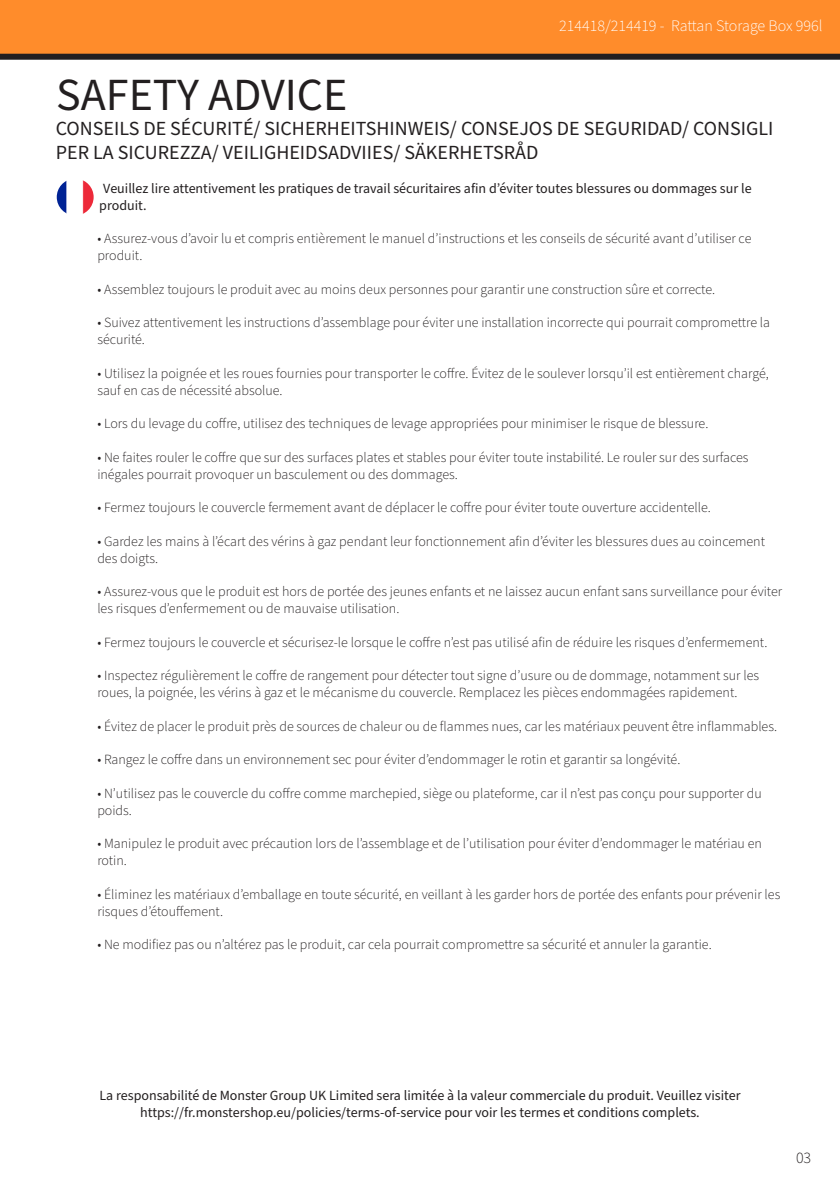
<style>
.page{position:relative;width:840px;height:1191px;background:#fff}
.page>*{position:absolute;margin:0;border:0;box-sizing:border-box;transform-origin:0 0}
.t1{font:46px "Source Sans Pro";color:#231f20}
.t2{font:20px/24px "Source Sans Pro";color:#231f20}
.t3{font:300 16px "Source Sans Pro";color:#fff}
.t4{font:300 16px "Source Sans Pro";color:#231f20}
.t5{font:300 14px/16.8px "Source Sans Pro";color:#231f20}
.t6{font:14px/16.8px "Source Sans Pro";color:#231f20}
</style>
<div class="page">
<div style="left:0;top:0;width:839px;height:57px;background:#ff8c2b"></div>
<div style="left:0;top:54px;width:839px;height:6px;background:#231f20"></div>
<img style="left:57px;top:180px;width:37px;height:34px">
<p class="t3" style="left:559px;top:15px;width:265px">214418/214419 - Rattan Storage Box 996l</p>
<p class="t1" style="left:56px;top:64px;width:292px">SAFETY ADVICE</p>
<p class="t2" style="left:56px;top:117px;width:718px">CONSEILS DE SÉCURITÉ/ SICHERHEITSHINWEIS/ CONSEJOS DE SEGURIDAD/ CONSIGLI<br>PER LA SICUREZZA/ VEILIGHEIDSADVIIES/ SÄKERHETSRÅD</p>
<p class="t6" style="left:99px;top:180px;width:653px">Veuillez lire attentivement les pratiques de travail sécuritaires afin d’éviter toutes blessures ou dommages sur le produit.</p>
<p class="t5" style="left:97px;top:231px;width:655px">• Assurez-vous d’avoir lu et compris entièrement le manuel d’instructions et les conseils de sécurité avant d’utiliser ce produit.</p>
<p class="t5" style="left:97px;top:281px;width:619px">• Assemblez toujours le produit avec au moins deux personnes pour garantir une construction sûre et correcte.</p>
<p class="t5" style="left:97px;top:315px;width:674px">• Suivez attentivement les instructions d’assemblage pour éviter une installation incorrecte qui pourrait compromettre la sécurité.</p>
<p class="t5" style="left:97px;top:365px;width:672px">• Utilisez la poignée et les roues fournies pour transporter le coffre. Évitez de le soulever lorsqu’il est entièrement chargé, sauf en cas de nécessité absolue.</p>
<p class="t5" style="left:97px;top:416px;width:612px">• Lors du levage du coffre, utilisez des techniques de levage appropriées pour minimiser le risque de blessure.</p>
<p class="t5" style="left:97px;top:449px;width:652px">• Ne faites rouler le coffre que sur des surfaces plates et stables pour éviter toute instabilité. Le rouler sur des surfaces inégales pourrait provoquer un basculement ou des dommages.</p>
<p class="t5" style="left:97px;top:500px;width:614px">• Fermez toujours le couvercle fermement avant de déplacer le coffre pour éviter toute ouverture accidentelle.</p>
<p class="t5" style="left:97px;top:533px;width:668px">• Gardez les mains à l’écart des vérins à gaz pendant leur fonctionnement afin d’éviter les blessures dues au coincement des doigts.</p>
<p class="t5" style="left:97px;top:584px;width:686px">• Assurez-vous que le produit est hors de portée des jeunes enfants et ne laissez aucun enfant sans surveillance pour éviter les risques d’enfermement ou de mauvaise utilisation.</p>
<p class="t5" style="left:97px;top:634px;width:671px">• Fermez toujours le couvercle et sécurisez-le lorsque le coffre n’est pas utilisé afin de réduire les risques d’enfermement.</p>
<p class="t5" style="left:97px;top:668px;width:663px">• Inspectez régulièrement le coffre de rangement pour détecter tout signe d’usure ou de dommage, notamment sur les roues, la poignée, les vérins à gaz et le mécanisme du couvercle. Remplacez les pièces endommagées rapidement.</p>
<p class="t5" style="left:97px;top:718px;width:681px">• Évitez de placer le produit près de sources de chaleur ou de flammes nues, car les matériaux peuvent être inflammables.</p>
<p class="t5" style="left:97px;top:752px;width:584px">• Rangez le coffre dans un environnement sec pour éviter d’endommager le rotin et garantir sa longévité.</p>
<p class="t5" style="left:97px;top:785px;width:665px">• N’utilisez pas le couvercle du coffre comme marchepied, siège ou plateforme, car il n’est pas conçu pour supporter du poids.</p>
<p class="t5" style="left:97px;top:836px;width:665px">• Manipulez le produit avec précaution lors de l’assemblage et de l’utilisation pour éviter d’endommager le matériau en rotin.</p>
<p class="t5" style="left:97px;top:886px;width:684px">• Éliminez les matériaux d’emballage en toute sécurité, en veillant à les garder hors de portée des enfants pour prévenir les risques d’étouffement.</p>
<p class="t5" style="left:97px;top:936px;width:615px">• Ne modifiez pas ou n’altérez pas le produit, car cela pourrait compromettre sa sécurité et annuler la garantie.</p>
<p class="t6" style="left:99px;top:1087px;width:642px">La responsabilité de Monster Group UK Limited sera limitée à la valeur commerciale du produit. Veuillez visiter</p>
<p class="t6" style="left:140px;top:1104px;width:560px">https://fr.monstershop.eu/policies/terms-of-service pour voir les termes et conditions complets.</p>
<p class="t4" style="left:795px;top:1146px;width:17px">03</p>
</div>
